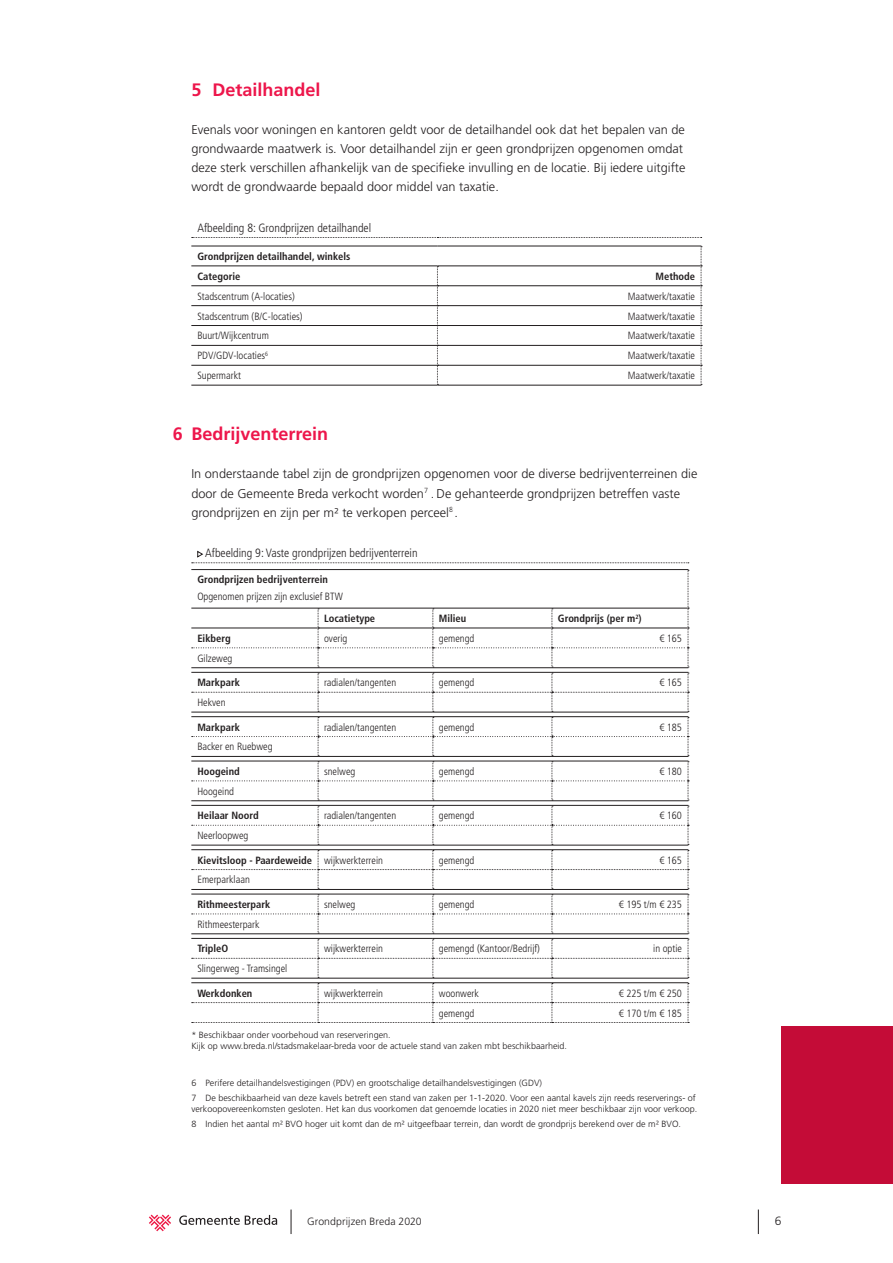
<style>
.page{position:relative;width:893px;height:1263px;background:#fff}
.page>*{position:absolute;margin:0;border:0;box-sizing:border-box;transform-origin:0 0}
.t1{font:700 18px "Frutiger LT Std";color:#ed164b}
.t2{font:300 12.75px/19.2px "Frutiger LT Std";color:#231f20}
.t3{font:300 condensed 12px "Frutiger LT Std";color:#231f20}
.t4{font:300 12px "Frutiger LT Std";color:#231f20}
.t5{font:300 condensed 10.5px "Frutiger LT Std";color:#231f20}
.t6{font:700 condensed 10.5px/20px "Frutiger LT Std";color:#231f20}
.t7{font:300 10.5px "Frutiger LT Std";letter-spacing:.01em;color:#231f20}
.t8{font:300 9px/15px "Frutiger LT Std";color:#231f20}
.s1{font-weight:300}
</style>
<div class="page">
<svg style="left:149px;top:1214px;width:22px;height:17px"></svg>
<svg style="left:179px;top:1215px;width:98px;height:10px"></svg>
<svg style="left:758px;top:1209px;width:1px;height:25px"></svg>
<svg style="left:291px;top:1209px;width:1px;height:25px"></svg>
<hr style="left:191px;top:246px;width:246px;height:1px;background:#231f20">
<hr style="left:437px;top:246px;width:264px;height:1px;background:#231f20">
<hr style="left:191px;top:265px;width:246px;height:1px;background:#231f20">
<hr style="left:437px;top:265px;width:264px;height:1px;background:#231f20">
<hr style="left:191px;top:285px;width:246px;height:1px;background:#231f20">
<hr style="left:438px;top:285px;width:263px;height:1px;background:#231f20">
<hr style="left:191px;top:305px;width:246px;height:1px;background:#231f20">
<hr style="left:438px;top:305px;width:263px;height:1px;background:#231f20">
<hr style="left:191px;top:325px;width:246px;height:1px;background:#231f20">
<hr style="left:438px;top:325px;width:263px;height:1px;background:#231f20">
<hr style="left:191px;top:345px;width:246px;height:1px;background:#231f20">
<hr style="left:438px;top:345px;width:263px;height:1px;background:#231f20">
<hr style="left:191px;top:365px;width:246px;height:1px;background:#231f20">
<hr style="left:438px;top:365px;width:263px;height:1px;background:#231f20">
<hr style="left:191px;top:385px;width:246px;height:1px;background:#231f20">
<hr style="left:437px;top:385px;width:264px;height:1px;background:#231f20">
<svg style="left:192px;top:237px;width:510px;height:1px"></svg>
<svg style="left:437px;top:266px;width:1px;height:119px"></svg>
<svg style="left:701px;top:246px;width:1px;height:139px"></svg>
<svg style="left:192px;top:550px;width:497px;height:13px"></svg>
<hr style="left:191px;top:672px;width:127px;height:1px;background:#231f20">
<hr style="left:191px;top:712px;width:127px;height:1px;background:#231f20">
<hr style="left:191px;top:716px;width:127px;height:1px;background:#231f20">
<hr style="left:191px;top:761px;width:127px;height:1px;background:#231f20">
<hr style="left:191px;top:569px;width:127px;height:1px;background:#231f20">
<hr style="left:318px;top:569px;width:115px;height:1px;background:#231f20">
<hr style="left:433px;top:569px;width:119px;height:1px;background:#231f20">
<hr style="left:552px;top:569px;width:136px;height:1px;background:#231f20">
<hr style="left:191px;top:608px;width:127px;height:1px;background:#231f20">
<hr style="left:191px;top:628px;width:127px;height:1px;background:#231f20">
<hr style="left:191px;top:978px;width:127px;height:1px;background:#231f20">
<hr style="left:191px;top:982px;width:127px;height:1px;background:#231f20">
<hr style="left:191px;top:667px;width:127px;height:1px;background:#231f20">
<hr style="left:191px;top:756px;width:127px;height:1px;background:#231f20">
<hr style="left:191px;top:800px;width:127px;height:1px;background:#231f20">
<hr style="left:191px;top:805px;width:127px;height:1px;background:#231f20">
<hr style="left:191px;top:845px;width:127px;height:1px;background:#231f20">
<hr style="left:191px;top:849px;width:127px;height:1px;background:#231f20">
<hr style="left:191px;top:889px;width:127px;height:1px;background:#231f20">
<hr style="left:191px;top:894px;width:127px;height:1px;background:#231f20">
<hr style="left:191px;top:933px;width:127px;height:1px;background:#231f20">
<hr style="left:191px;top:938px;width:127px;height:1px;background:#231f20">
<svg style="left:192px;top:570px;width:497px;height:453px"></svg>
<div style="left:781px;top:1026px;width:112px;height:158px;background:#c40c37"></div>
<h1 class="t1" style="left:191px;top:79px;width:131px">5 Detailhandel</h1>
<p class="t2" style="left:191px;top:120px;width:496px">Evenals voor woningen en kantoren geldt voor de detailhandel ook dat het bepalen van de grondwaarde maatwerk is. Voor detailhandel zijn er geen grondprijzen opgenomen omdat deze sterk verschillen afhankelijk van de specifieke invulling en de locatie. Bij iedere uitgifte wordt de grondwaarde bepaald door middel van taxatie.</p>
<p class="t3" style="left:197px;top:221px;width:175px">Afbeelding 8: Grondprijzen detailhandel</p>
<p class="t6" style="left:197px;top:246px;width:155px">Grondprijzen detailhandel, winkels<br>Categorie</p>
<p class="t6" style="left:656px;top:266px;width:41px">Methode</p>
<p class="t5" style="left:197px;top:290px;width:99px">Stadscentrum (A-locaties)</p>
<p class="t5" style="left:628px;top:290px;width:69px">Maatwerk/taxatie</p>
<p class="t5" style="left:197px;top:310px;width:107px">Stadscentrum (B/C-locaties)</p>
<p class="t5" style="left:628px;top:310px;width:69px">Maatwerk/taxatie</p>
<p class="t5" style="left:197px;top:330px;width:73px">Buurt/Wijkcentrum</p>
<p class="t5" style="left:628px;top:330px;width:69px">Maatwerk/taxatie</p>
<p class="t5" style="left:197px;top:350px;width:75px">PDV/GDV-locaties<sup>6</sup><sup>8</sup></p>
<p class="t5" style="left:628px;top:350px;width:69px">Maatwerk/taxatie</p>
<p class="t5" style="left:197px;top:370px;width:45px">Supermarkt</p>
<p class="t5" style="left:628px;top:370px;width:69px">Maatwerk/taxatie</p>
<h1 class="t1" style="left:173px;top:423px;width:157px">6 Bedrijventerrein</h1>
<p class="t2" style="left:191px;top:465px;width:508px">In onderstaande tabel zijn de grondprijzen opgenomen voor de diverse bedrijventerreinen die door de Gemeente Breda verkocht worden<sup>7</sup><sup>9</sup>. De gehanteerde grondprijzen betreffen vaste grondprijzen en zijn per m² te verkopen perceel<sup>8</sup><sup>10</sup>.</p>
<p class="t3" style="left:205px;top:546px;width:214px">Afbeelding 9: Vaste grondprijzen bedrijventerrein</p>
<p class="t6" style="left:197px;top:570px;width:132px">Grondprijzen bedrijventerrein</p>
<p class="t5" style="left:197px;top:590px;width:147px">Opgenomen prijzen zijn exclusief BTW</p>
<p class="t6" style="left:324px;top:608px;width:53px">Locatietype</p>
<p class="t6" style="left:439px;top:608px;width:29px">Milieu</p>
<p class="t6" style="left:558px;top:608px;width:85px">Grondprijs (per m<sup>2</sup>)</p>
<p class="t6" style="left:197px;top:628px;width:35px">Eikberg</p>
<p class="t5" style="left:324px;top:632px;width:25px">overig</p>
<p class="t5" style="left:439px;top:632px;width:37px">gemengd</p>
<p class="t5" style="left:659px;top:632px;width:24px">€ 165</p>
<p class="t5" style="left:197px;top:652px;width:37px">Gilzeweg</p>
<p class="t6" style="left:197px;top:673px;width:44px">Markpark</p>
<p class="t5" style="left:324px;top:677px;width:74px">radialen/tangenten</p>
<p class="t5" style="left:439px;top:677px;width:37px">gemengd</p>
<p class="t5" style="left:659px;top:677px;width:24px">€ 165</p>
<p class="t5" style="left:197px;top:696px;width:30px">Hekven</p>
<p class="t6" style="left:197px;top:717px;width:44px">Markpark</p>
<p class="t5" style="left:324px;top:721px;width:74px">radialen/tangenten</p>
<p class="t5" style="left:439px;top:721px;width:37px">gemengd</p>
<p class="t5" style="left:659px;top:721px;width:24px">€ 185</p>
<p class="t5" style="left:197px;top:741px;width:77px">Backer en Ruebweg</p>
<p class="t6" style="left:197px;top:761px;width:44px">Hoogeind</p>
<p class="t5" style="left:324px;top:765px;width:33px">snelweg</p>
<p class="t5" style="left:439px;top:765px;width:37px">gemengd</p>
<p class="t5" style="left:659px;top:765px;width:24px">€ 180</p>
<p class="t5" style="left:197px;top:785px;width:38px">Hoogeind</p>
<p class="t6" style="left:197px;top:806px;width:63px">Heilaar Noord</p>
<p class="t5" style="left:324px;top:810px;width:74px">radialen/tangenten</p>
<p class="t5" style="left:439px;top:810px;width:37px">gemengd</p>
<p class="t5" style="left:659px;top:810px;width:24px">€ 160</p>
<p class="t5" style="left:197px;top:829px;width:52px">Neerloopweg</p>
<p class="t6" style="left:197px;top:850px;width:187px">Kievitsloop - Paardeweide <span class="s1">wijkwerkterrein</span></p>
<p class="t5" style="left:439px;top:854px;width:37px">gemengd</p>
<p class="t5" style="left:659px;top:854px;width:24px">€ 165</p>
<p class="t5" style="left:197px;top:874px;width:54px">Emerparklaan</p>
<p class="t6" style="left:197px;top:894px;width:75px">Rithmeesterpark</p>
<p class="t5" style="left:324px;top:898px;width:33px">snelweg</p>
<p class="t5" style="left:439px;top:898px;width:37px">gemengd</p>
<p class="t5" style="left:619px;top:898px;width:65px">€ 195 t/m € 235</p>
<p class="t5" style="left:197px;top:918px;width:64px">Rithmeesterpark</p>
<p class="t6" style="left:197px;top:939px;width:33px">TripleO</p>
<p class="t5" style="left:324px;top:943px;width:60px">wijkwerkterrein</p>
<p class="t5" style="left:439px;top:943px;width:103px">gemengd (Kantoor/Bedrijf)</p>
<p class="t5" style="left:653px;top:943px;width:30px">in optie</p>
<p class="t5" style="left:197px;top:962px;width:92px">Slingerweg - Tramsingel</p>
<p class="t6" style="left:197px;top:983px;width:57px">Werkdonken</p>
<p class="t5" style="left:324px;top:987px;width:60px">wijkwerkterrein</p>
<p class="t5" style="left:439px;top:987px;width:42px">woonwerk</p>
<p class="t5" style="left:619px;top:987px;width:65px">€ 225 t/m € 250</p>
<p class="t5" style="left:439px;top:1007px;width:37px">gemengd</p>
<p class="t5" style="left:619px;top:1007px;width:65px">€ 170 t/m € 185</p>
<p class="t8" style="left:191px;top:1030px;width:377px;line-height:10.8px">* Beschikbaar onder voorbehoud van reserveringen.<br>Kijk op www.breda.nl/stadsmakelaar-breda voor de actuele stand van zaken mbt beschikbaarheid.</p>
<p class="t8" style="left:191px;top:1076px;width:506px">6 Perifere detailhandelsvestigingen (PDV) en grootschalige detailhandelsvestigingen (GDV)<br>7 De beschikbaarheid van deze kavels betreft een stand van zaken per 1-1-2020. Voor een aantal kavels zijn reeds reserverings- of</p>
<p class="t8" style="left:191px;top:1102px;width:507px">verkoopovereenkomsten gesloten. Het kan dus voorkomen dat genoemde locaties in 2020 niet meer beschikbaar zijn voor verkoop.<br>8 Indien het aantal m² BVO hoger uit komt dan de m² uitgeefbaar terrein, dan wordt de grondprijs berekend over de m² BVO.</p>
<p class="t7" style="left:307px;top:1215px;width:116px">Grondprijzen Breda 2020</p>
<p class="t4" style="left:775px;top:1213px;width:8px">6</p>
</div>
